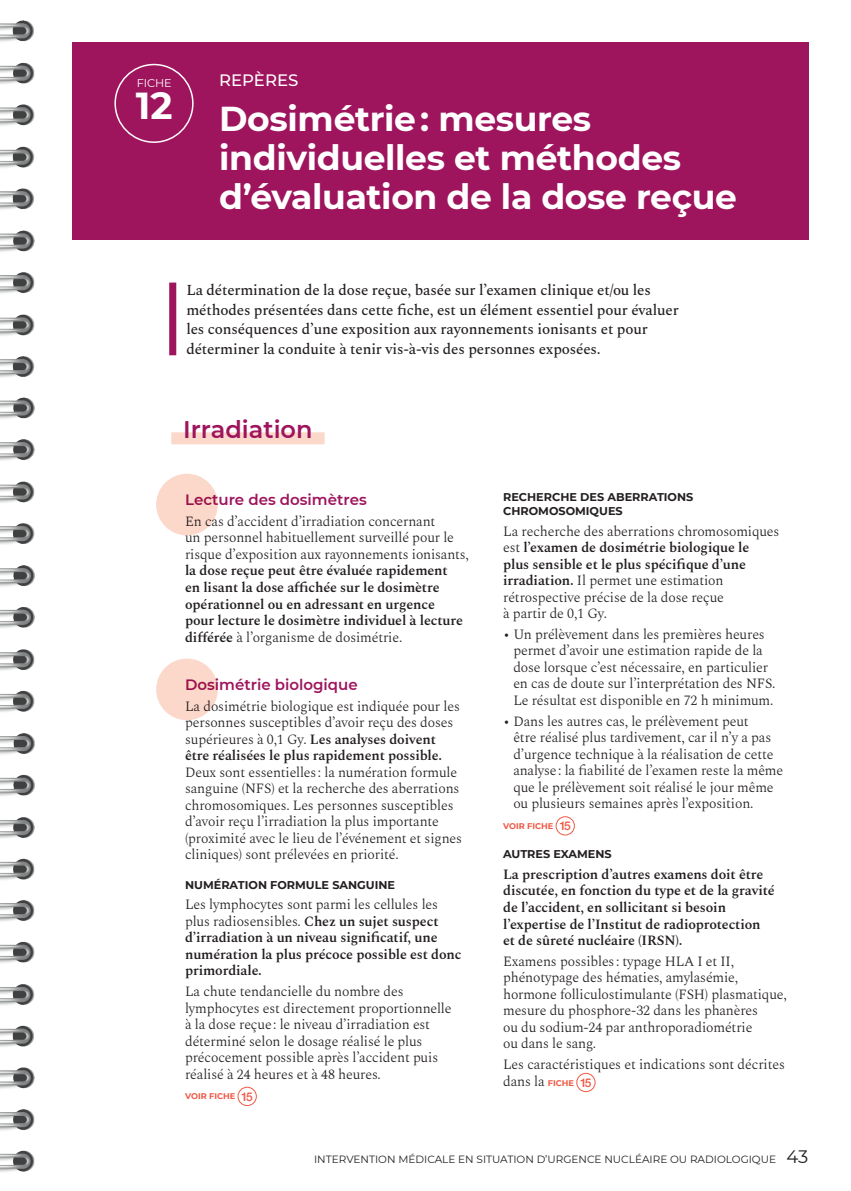
<style>
.page{position:relative;width:851px;height:1191px;background:#fff}
.page>*{position:absolute;margin:0;border:0;box-sizing:border-box;transform-origin:0 0}
.N3-Chiffre-Ds-Rond-0{font:700 37.5px "Montserrat";color:#fff}
.N2-Titre-01_02_03{font:700 34.5px/39px "Montserrat";letter-spacing:-.01em;color:#fff}
.P1-T1-Titre_Souligné{font:600 24px "Montserrat";color:#9e145d}
.N1-Rubricage-01_02_0{font:500 16.5px "Montserrat";color:#fff}
.chapo{font:500 15px/19.5px "Spectral";letter-spacing:-.01em;color:#231f20}
.P1-T2-Titre-2{font:600 15px "Montserrat";color:#9e145d}
.Body-Spectral{font:300 13.95px/16.5px "Spectral";letter-spacing:-.01em;color:#231f20}
.Body-Spectral-2{font:600 13.95px/16.5px "Spectral";letter-spacing:-.01em;color:#231f20}
.t1{font:500 12px "Helvetica Neue";color:#f05946}
.P1-T3-Titre-3{font:700 11.25px/13.5px "Montserrat";color:#231f20}
.Encadré-Beige-Body{font:11.25px "Montserrat";letter-spacing:-.01em;color:#fff}
.t2{font:10.5px "Montserrat";color:#231f20}
.Body-Spectral-3{font:700 8.25px "Montserrat";color:#f05946}
.s1{font-weight:300}
.s2{font-weight:600}
.s3{font-family:"Montserrat";font-weight:700;font-size:8.25px;color:#f05946}
.s4{font-size:18px}
</style>
<div class="page">
<div style="left:72px;top:43px;width:736px;height:197px;background:#9e145d"></div>
<div style="left:114px;top:64px;width:79px;height:79px;border:2px solid #fff;border-radius:50%"></div>
<div style="left:169px;top:282px;width:7px;height:73px;background:#9e145d"></div>
<div style="left:171px;top:432px;width:153px;height:12px;background:#fcd8cb"></div>
<div style="left:238px;top:1087px;width:18px;height:18px;border:1px solid #f05946;border-radius:50%"></div>
<div style="left:555px;top:816px;width:19px;height:19px;border:1px solid #f05946;border-radius:50%"></div>
<div style="left:576px;top:1073px;width:19px;height:19px;border:1px solid #f05946;border-radius:50%"></div>
<div style="left:156px;top:474px;width:62px;height:61px;background:#fcd8cb;border-radius:50%"></div>
<div style="left:156px;top:658px;width:62px;height:62px;background:#fcd8cb;border-radius:50%"></div>
<img style="left:0;top:20px;width:34px;height:1027px">
<img style="left:0;top:1067px;width:34px;height:105px">
<p class="Encadré-Beige-Body" style="left:137px;top:76px;width:36px">FICHE</p>
<p class="N3-Chiffre-Ds-Rond-0" style="left:136px;top:79px;width:38px">12</p>
<p class="N1-Rubricage-01_02_0" style="left:219px;top:69px;width:81px">REPÈRES</p>
<p class="N2-Titre-01_02_03" style="left:219px;top:98px;width:519px">Dosimétrie : mesures individuelles et méthodes d’évaluation de la dose reçue</p>
<p class="chapo" style="left:186px;top:279px;width:494px">La détermination de la dose reçue, basée sur l’examen clinique et/ou les méthodes présentées dans cette fiche, est un élément essentiel pour évaluer les conséquences d’une exposition aux rayonnements ionisants et pour déterminer la conduite à tenir vis‑à‑vis des personnes exposées.</p>
<p class="P1-T1-Titre_Souligné" style="left:183px;top:412px;width:131px">Irradiation</p>
<p class="P1-T2-Titre-2" style="left:185px;top:489px;width:183px">Lecture des dosimètres</p>
<p class="Body-Spectral-2" style="left:185px;top:512px;width:285px"><span class="s1">En cas d’accident d’irradiation concernant<br>un personnel habituellement surveillé pour le risque d’exposition aux rayonnements ionisants, </span>la dose reçue peut être évaluée rapidement<br>en lisant la dose affichée sur le dosimètre opérationnel ou en adressant en urgence<br>pour lecture le dosimètre individuel à lecture différée <span class="s1">à l’organisme de dosimétrie.</span></p>
<p class="P1-T2-Titre-2" style="left:185px;top:674px;width:174px">Dosimétrie biologique</p>
<p class="Body-Spectral" style="left:185px;top:697px;width:278px">La dosimétrie biologique est indiquée pour les personnes susceptibles d’avoir reçu des doses supérieures à 0,1 Gy. <span class="s2">Les analyses doivent être réalisées le plus rapidement possible.<br></span>Deux sont essentielles : la numération formule sanguine (NFS) et la recherche des aberrations chromosomiques. Les personnes susceptibles d’avoir reçu l’irradiation la plus importante (proximité avec le lieu de l’événement et signes cliniques) sont prélevées en priorité.</p>
<p class="P1-T3-Titre-3" style="left:185px;top:877px;width:211px">NUMÉRATION FORMULE SANGUINE</p>
<p class="Body-Spectral-2" style="left:185px;top:895px;width:278px"><span class="s1">Les lymphocytes sont parmi les cellules les plus radiosensibles.</span> Chez un sujet suspect d’irradiation à un niveau significatif, une numération la plus précoce possible est donc primordiale.</p>
<p class="Body-Spectral" style="left:185px;top:982px;width:268px">La chute tendancielle du nombre des lymphocytes est directement proportionnelle à la dose reçue : le niveau d’irradiation est déterminé selon le dosage réalisé le plus précocement possible après l’accident puis réalisé à 24 heures et à 48 heures.</p>
<p class="Body-Spectral-3" style="left:185px;top:1090px;width:52px">VOIR FICHE</p>
<p class="t1" style="left:241px;top:1086px;width:13px">15</p>
<p class="P1-T3-Titre-3" style="left:503px;top:490px;width:192px">RECHERCHE DES ABERRATIONS<br>CHROMOSOMIQUES</p>
<p class="Body-Spectral" style="left:503px;top:522px;width:278px">La recherche des aberrations chromosomiques est <span class="s2">l’examen de dosimétrie biologique le<br>plus sensible et le plus spécifique d’une irradiation.</span> Il permet une estimation rétrospective précise de la dose reçue<br>à partir de 0,1 Gy.</p>
<p class="Body-Spectral" style="left:513px;top:625px;width:263px;text-indent:-10px">• Un prélèvement dans les premières heures permet d’avoir une estimation rapide de la dose lorsque c’est nécessaire, en particulier en cas de doute sur l’interprétation des NFS.<br>Le résultat est disponible en 72 h minimum.</p>
<p class="Body-Spectral" style="left:513px;top:712px;width:271px;text-indent:-10px">• Dans les autres cas, le prélèvement peut<br>être réalisé plus tardivement, car il n’y a pas d’urgence technique à la réalisation de cette analyse : la fiabilité de l’examen reste la même que le prélèvement soit réalisé le jour même ou plusieurs semaines après l’exposition.</p>
<p class="Body-Spectral-3" style="left:503px;top:820px;width:52px">VOIR FICHE</p>
<p class="t1" style="left:559px;top:816px;width:13px">15</p>
<p class="P1-T3-Titre-3" style="left:503px;top:847px;width:110px">AUTRES EXAMENS</p>
<p class="Body-Spectral-2" style="left:503px;top:865px;width:273px">La prescription d’autres examens doit être discutée, en fonction du type et de la gravité de l’accident, en sollicitant si besoin l’expertise de l’Institut de radioprotection et de sûreté nucléaire (IRSN).</p>
<p class="Body-Spectral" style="left:503px;top:952px;width:285px">Examens possibles : typage HLA I et II, phénotypage des hématies, amylasémie, hormone folliculostimulante (FSH) plasmatique, mesure du phosphore-32 dans les phanères<br>ou du sodium-24 par anthroporadiométrie<br>ou dans le sang.</p>
<p class="Body-Spectral" style="left:503px;top:1055px;width:283px">Les caractéristiques et indications sont décrites dans la <span class="s3">FICHE</span></p>
<p class="t1" style="left:580px;top:1072px;width:13px">15</p>
<p class="t2" style="left:314px;top:1152px;width:496px">INTERVENTION MÉDICALE EN SITUATION D’URGENCE NUCLÉAIRE OU RADIOLOGIQUE <span class="s4">43</span></p>
</div>
